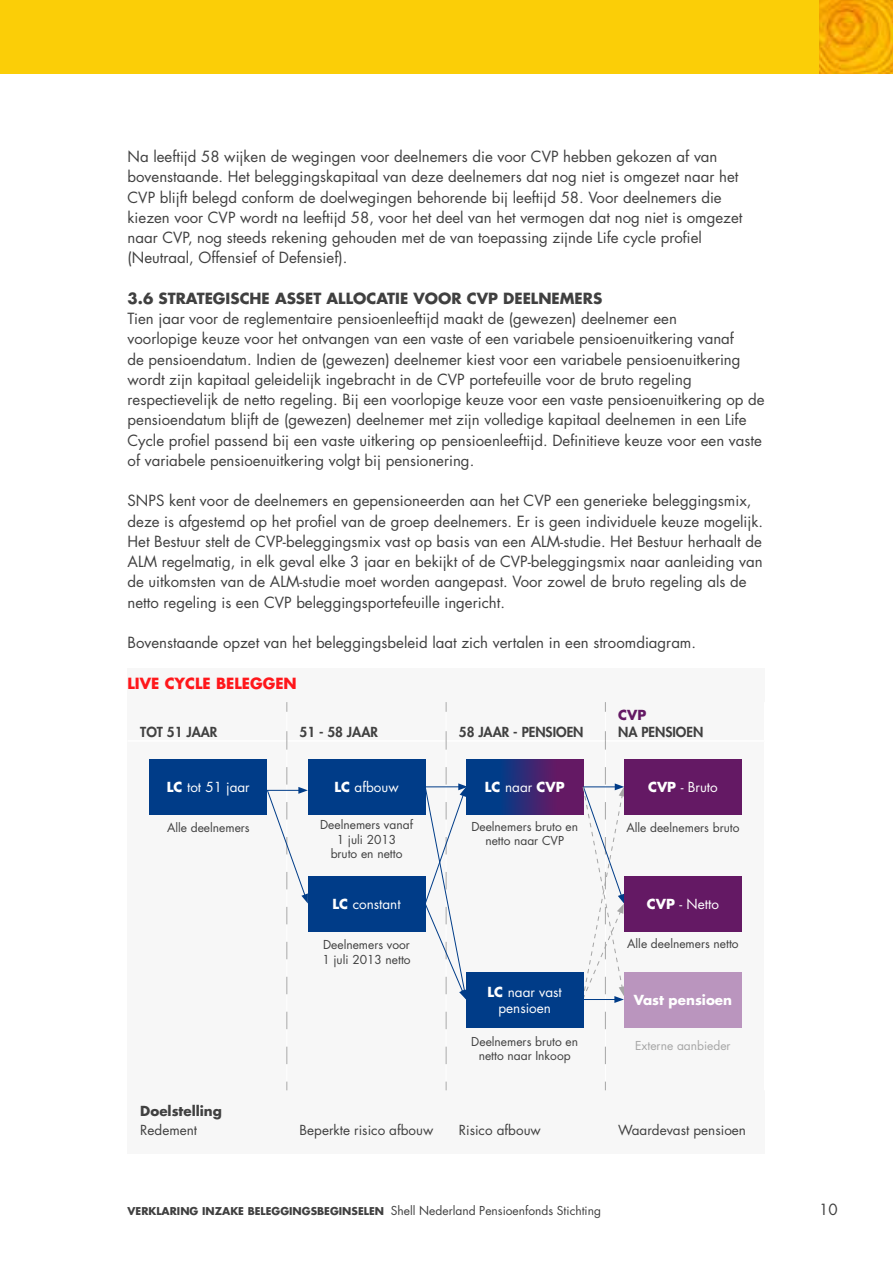
<style>
.page{position:relative;width:893px;height:1263px;background:#fff}
.page>*{position:absolute;margin:0;border:0;box-sizing:border-box;transform-origin:0 0}
.t1{font:15px/20.2px "Futura Std";color:#404040}
.t2{font:700 15px "Futura Std";color:#404040}
.t3{font:700 15px "Futura Std";color:#ff171b}
.t4{font:13.5px/16.2px "Futura Std";color:#fff;text-align:center}
.t5{font:13.5px "Futura Std";color:#404040}
.t6{font:800 13.5px "Futura Std";color:#404040}
.t7{font:700 13.5px "Futura Std";color:#fff}
.t8{font:700 13.5px "Futura Std";color:#404040}
.t9{font:700 13.5px "Futura Std";color:#641964}
.t10{font:12px/14.4px "Futura Std";color:#404040;text-align:center}
.t11{font:12px "Futura Std";color:#a6a6a6}
.t12{font:700 10.5px "Futura Std";color:#404040}
.s1{font-weight:700}
.s2{font-weight:400}
.s3{font-weight:400;font-size:12px}
</style>
<div class="page">
<div style="left:128px;top:668px;width:637px;height:485px;background:#f7f7f7"></div>
<hr style="left:286px;top:702px;width:1px;height:39px;background:#fff">
<hr style="left:446px;top:702px;width:1px;height:39px;background:#fff">
<hr style="left:605px;top:702px;width:1px;height:39px;background:#fff">
<hr style="left:286px;top:741px;width:1px;height:349px;background:#fff">
<hr style="left:446px;top:741px;width:1px;height:349px;background:#fff">
<hr style="left:605px;top:741px;width:1px;height:349px;background:#fff">
<hr style="left:764px;top:702px;width:1px;height:38px;background:#fff">
<hr style="left:764px;top:742px;width:1px;height:348px;background:#fff">
<hr style="left:128px;top:740px;width:158px;height:2px;background:#fff">
<hr style="left:287px;top:740px;width:159px;height:2px;background:#fff">
<hr style="left:446px;top:740px;width:159px;height:2px;background:#fff">
<hr style="left:606px;top:740px;width:159px;height:2px;background:#fff">
<svg style="left:286px;top:731px;width:1px;height:19px"></svg>
<svg style="left:446px;top:731px;width:1px;height:19px"></svg>
<svg style="left:605px;top:731px;width:1px;height:19px"></svg>
<div style="left:150px;top:759px;width:117px;height:56px;background:#003c88"></div>
<div style="left:308px;top:759px;width:117px;height:56px;background:#003c88"></div>
<div style="left:308px;top:876px;width:117px;height:55px;background:#003c88"></div>
<svg style="left:468px;top:759px;width:114px;height:56px;background:#302b76"></svg>
<svg style="left:267px;top:767px;width:41px;height:297px"></svg>
<svg style="left:424px;top:759px;width:44px;height:305px"></svg>
<svg style="left:582px;top:759px;width:43px;height:305px"></svg>
<div style="left:466px;top:972px;width:117px;height:55px;background:#003c88"></div>
<div style="left:624px;top:759px;width:118px;height:56px;background:#641964"></div>
<div style="left:624px;top:876px;width:118px;height:55px;background:#641964"></div>
<div style="left:624px;top:972px;width:118px;height:55px;background:#ba95be"></div>
<div style="left:0;top:0;width:893px;height:73px;background:#fbce07"></div>
<img style="left:819px;top:0;width:74px;height:73px">
<p class="t1" style="left:128px;top:147px;width:616px">Na leeftijd 58 wijken de wegingen voor deelnemers die voor CVP hebben gekozen af van bovenstaande. Het beleggingskapitaal van deze deelnemers dat nog niet is omgezet naar het CVP blijft belegd conform de doelwegingen behorende bij leeftijd 58. Voor deelnemers die kiezen voor CVP wordt na leeftijd 58, voor het deel van het vermogen dat nog niet is omgezet naar CVP, nog steeds rekening gehouden met de van toepassing zijnde Life cycle profiel (Neutraal, Offensief of Defensief).</p>
<p class="t2" style="left:128px;top:288px;width:476px">3.6 STRATEGISCHE ASSET ALLOCATIE VOOR CVP DEELNEMERS</p>
<p class="t1" style="left:128px;top:309px;width:638px">Tien jaar voor de reglementaire pensioenleeftijd maakt de (gewezen) deelnemer een<br>voorlopige keuze voor het ontvangen van een vaste of een variabele pensioenuitkering vanaf<br>de pensioendatum. Indien de (gewezen) deelnemer kiest voor een variabele pensioenuitkering wordt zijn kapitaal geleidelijk ingebracht in de CVP portefeuille voor de bruto regeling respectievelijk de netto regeling. Bij een voorlopige keuze voor een vaste pensioenuitkering op de pensioendatum blijft de (gewezen) deelnemer met zijn volledige kapitaal deelnemen in een Life Cycle profiel passend bij een vaste uitkering op pensioenleeftijd. Definitieve keuze voor een vaste of variabele pensioenuitkering volgt bij pensionering.</p>
<p class="t1" style="left:128px;top:491px;width:637px">SNPS kent voor de deelnemers en gepensioneerden aan het CVP een generieke beleggingsmix, deze is afgestemd op het profiel van de groep deelnemers. Er is geen individuele keuze mogelijk.<br>Het Bestuur stelt de CVP-beleggingsmix vast op basis van een ALM-studie. Het Bestuur herhaalt de ALM regelmatig, in elk geval elke 3 jaar en bekijkt of de CVP-beleggingsmix naar aanleiding van de uitkomsten van de ALM-studie moet worden aangepast. Voor zowel de bruto regeling als de netto regeling is een CVP beleggingsportefeuille ingericht.</p>
<p class="t1" style="left:128px;top:633px;width:570px">Bovenstaande opzet van het beleggingsbeleid laat zich vertalen in een stroomdiagram.</p>
<p class="t3" style="left:128px;top:673px;width:171px">LIVE CYCLE BELEGGEN</p>
<p class="t6" style="left:140px;top:723px;width:79px">TOT 51 JAAR</p>
<p class="t6" style="left:300px;top:723px;width:80px">51 - 58 JAAR</p>
<p class="t6" style="left:459px;top:723px;width:126px">58 JAAR - PENSIOEN</p>
<p class="t9" style="left:618px;top:706px;width:30px">CVP</p>
<p class="t6" style="left:618px;top:723px;width:87px">NA PENSIOEN</p>
<p class="t4" style="left:167px;top:779px;width:84px"><span class="s1">LC</span> tot 51 jaar</p>
<p class="t4" style="left:334px;top:779px;width:66px"><span class="s1">LC</span> afbouw</p>
<p class="t10" style="left:167px;top:820px;width:84px">Alle deelnemers</p>
<p class="t10" style="left:320px;top:818px;width:94px">Deelnemers vanaf<br>1 juli 2013<br>bruto en netto</p>
<p class="t4" style="left:332px;top:896px;width:70px"><span class="s1">LC</span> constant</p>
<p class="t10" style="left:322px;top:938px;width:90px;text-align:left">Deelnemers voor<br>1 juli 2013 netto</p>
<p class="t7" style="left:485px;top:778px;width:81px">LC <span class="s2">naar</span> CVP</p>
<p class="t10" style="left:471px;top:819px;width:108px">Deelnemers bruto en netto naar CVP</p>
<p class="t10" style="left:626px;top:820px;width:115px">Alle deelnemers bruto</p>
<p class="t4" style="left:648px;top:779px;width:71px"><span class="s1">CVP</span> - Bruto</p>
<p class="t4" style="left:647px;top:896px;width:74px"><span class="s1">CVP</span> - Netto</p>
<p class="t4" style="left:488px;top:984px;width:76px"><span class="s1">LC</span> naar vast pensioen</p>
<p class="t10" style="left:627px;top:937px;width:113px">Alle deelnemers netto</p>
<p class="t7" style="left:634px;top:991px;width:100px">Vast pensioen</p>
<p class="t10" style="left:471px;top:1034px;width:108px">Deelnemers bruto en netto naar Inkoop</p>
<p class="t11" style="left:635px;top:1038px;width:97px">Externe aanbieder</p>
<p class="t8" style="left:140px;top:1102px;width:83px">Doelstelling</p>
<p class="t5" style="left:140px;top:1121px;width:58px">Redement</p>
<p class="t5" style="left:300px;top:1121px;width:135px">Beperkte risico afbouw</p>
<p class="t5" style="left:459px;top:1121px;width:83px">Risico afbouw</p>
<p class="t5" style="left:618px;top:1121px;width:129px">Waardevast pensioen</p>
<p class="t12" style="left:128px;top:1204px;width:475px">VERKLARING INZAKE BELEGGINGSBEGINSELEN <span class="s3">Shell Nederland Pensioenfonds Stichting</span></p>
<p class="t1" style="left:819px;top:1200px;width:20px">10</p>
</div>
